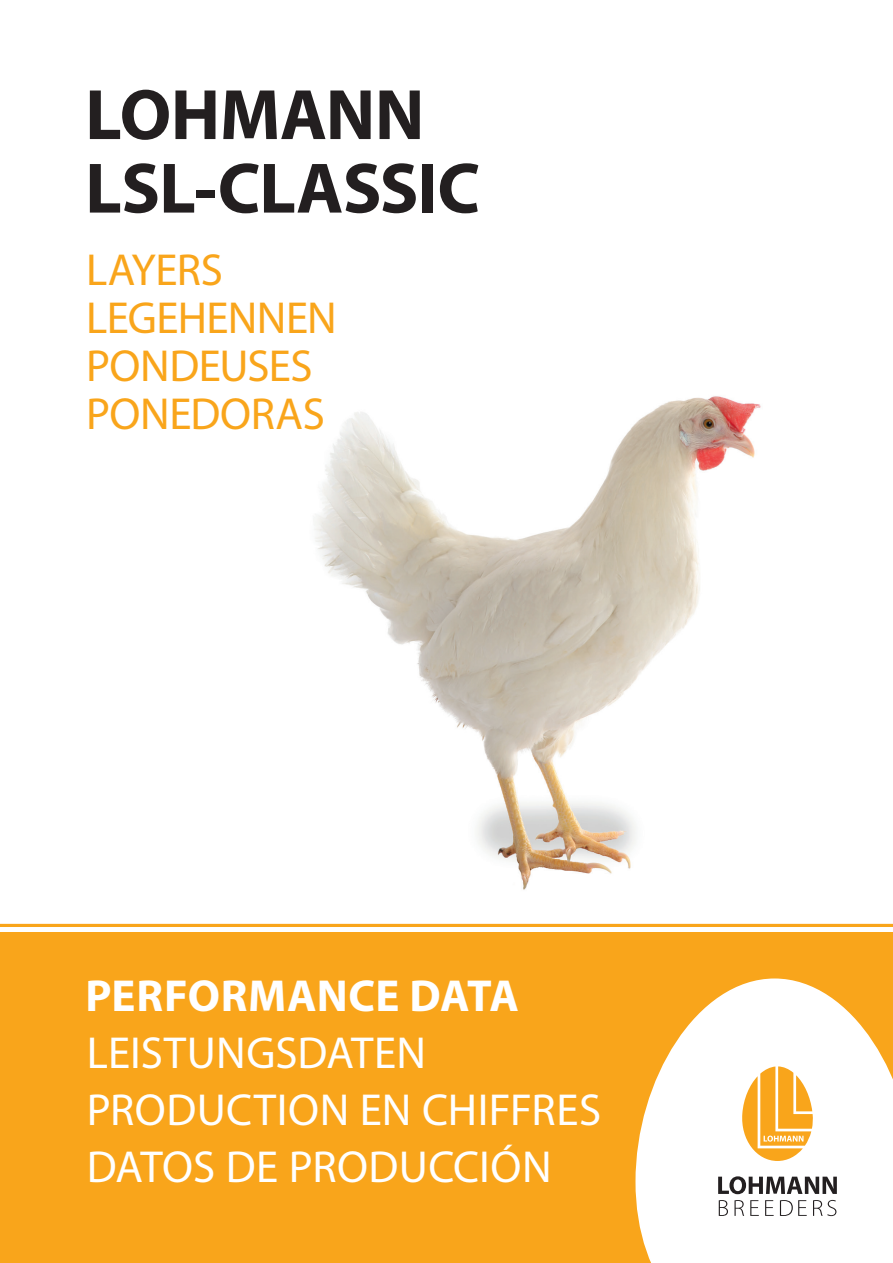
<style>
.page{position:relative;width:893px;height:1263px;background:#fff}
.page>*{position:absolute;margin:0;border:0;box-sizing:border-box;transform-origin:0 0}
.t1{font:700 72px/73.5px "Myriad Pro";letter-spacing:-.01em;color:#231f20}
.t2{font:45px/57px "Myriad Pro";letter-spacing:.005em;color:#fff}
.t3{font:45px/48px "Myriad Pro";letter-spacing:-.01em;color:#f9a51b}
.t4{font:700 45px "Myriad Pro";letter-spacing:.005em;color:#fff}
</style>
<div class="page">
<img style="left:314px;top:396px;width:447px;height:494px">
<div style="left:0;top:933px;width:893px;height:330px;background:#f9a51b"></div>
<hr style="left:0;top:924px;width:893px;height:3px;background:#f9a51b">
<svg style="left:635px;top:978px;width:258px;height:285px"></svg>
<svg style="left:718px;top:1176px;width:119px;height:18px"></svg>
<svg style="left:740px;top:1066px;width:73px;height:95px"></svg>
<svg style="left:719px;top:1200px;width:9px;height:16px"></svg>
<svg style="left:734px;top:1200px;width:10px;height:16px"></svg>
<svg style="left:750px;top:1200px;width:9px;height:16px"></svg>
<svg style="left:765px;top:1200px;width:9px;height:16px"></svg>
<svg style="left:780px;top:1200px;width:27px;height:16px"></svg>
<svg style="left:813px;top:1200px;width:23px;height:16px"></svg>
<h1 class="t1" style="left:85px;top:76px;width:397px">LOHMANN<br>LSL-CLASSIC</h1>
<p class="t3" style="left:86px;top:245px;width:252px">LAYERS<br>LEGEHENNEN<br>PONDEUSES<br>PONEDORAS</p>
<p class="t4" style="left:85px;top:966px;width:435px">PERFORMANCE DATA</p>
<p class="t2" style="left:87px;top:1023px;width:516px">LEISTUNGSDATEN<br>PRODUCTION EN CHIFFRES<br>DATOS DE PRODUCCIÓN</p>
</div>
